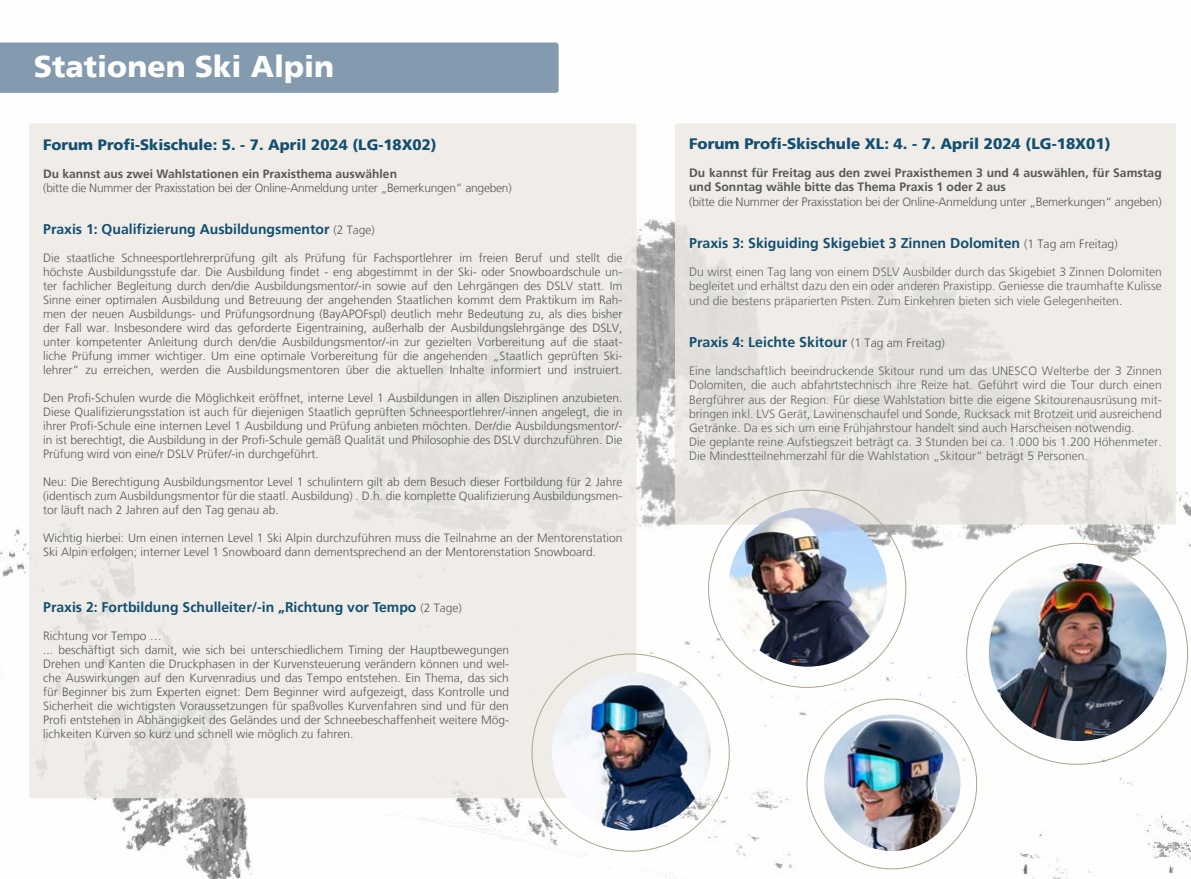
<style>
.page{position:relative;width:1191px;height:879px;background:#fff}
.page>*{position:absolute;margin:0;border:0;box-sizing:border-box;transform-origin:0 0}
.t1{font:900 30px "Frutiger";color:#fff}
.t2{font:900 15.1px "Frutiger";color:#124f70}
.t3{font:900 15px "Frutiger";color:#124f70}
.t4{font:700 14.1px "Frutiger";color:#124f70}
.t5{font:700 14px "Frutiger";color:#124f70}
.t6{font:300 12.1px/14.1px "Frutiger";color:#646363;text-align:justify}
.t7{font:700 12.1px/14.1px "Frutiger";color:#575756}
.t8{font:300 12.1px "Frutiger";letter-spacing:-.02em;color:#575756}
.t9{font:300 12px/14px "Frutiger";color:#575756;text-align:justify}
.t10{font:300 12px "Frutiger";letter-spacing:-.02em;color:#575756}
.t11{font:700 12px "Frutiger";color:#575756}
.s1{font-weight:300;font-size:12px;color:#575756}
.s2{font-weight:300;font-size:12.1px;color:#575756}
</style>
<div class="page">
<img style="left:0;top:42px;width:1191px;height:837px">
<div style="left:29px;top:123px;width:607px;height:675px;background:#eeebe6;border-radius:3px"></div>
<div style="left:0;top:43px;width:558px;height:50px;background:#849aae"></div>
<img style="left:552px;top:672px;width:158px;height:158px;border-radius:79px">
<div style="left:675px;top:123px;width:501px;height:401px;background:linear-gradient(to right,#e9e6e2,#efece8);border-radius:3px"></div>
<img style="left:988px;top:563px;width:178px;height:178px;border-radius:89px">
<img style="left:728px;top:508px;width:159px;height:158px;border-radius:79px">
<img style="left:824px;top:714px;width:136px;height:137px;border-radius:68px">
<h1 class="t1" style="left:34px;top:49px;width:302px">Stationen Ski Alpin</h1>
<p class="t3" style="left:43px;top:135px;width:395px">Forum Profi-Skischule: 5. - 7. April 2024 (LG-18X02)</p>
<p class="t11" style="left:43px;top:167px;width:355px">Du kannst aus zwei Wahlstationen ein Praxisthema auswählen</p>
<p class="t10" style="left:43px;top:181px;width:470px">(bitte die Nummer der Praxisstation bei der Online-Anmeldung unter „Bemerkungen“ angeben)</p>
<p class="t5" style="left:43px;top:221px;width:333px">Praxis 1: Qualifizierung Ausbildungsmentor <span class="s1">(2 Tage)</span></p>
<p class="t9" style="left:43px;top:251px;width:581px">Die staatliche Schneesportlehrerprüfung gilt als Prüfung für Fachsportlehrer im freien Beruf und stellt die höchste Ausbildungsstufe dar. Die Ausbildung findet - eng abgestimmt in der Ski- oder Snowboardschule un&shy;ter fachlicher Begleitung durch den/die Ausbildungsmentor/-in sowie auf den Lehrgängen des DSLV statt. Im Sinne einer optimalen Ausbildung und Betreuung der angehenden Staatlichen kommt dem Praktikum im Rah&shy;men der neuen Ausbildungs- und Prüfungsordnung (BayAPOFspl) deutlich mehr Bedeutung zu, als dies bisher der Fall war. Insbesondere wird das geforderte Eigentraining, außerhalb der Ausbildungslehrgänge des DSLV, unter kompetenter Anleitung durch den/die Ausbildungsmentor/-in zur gezielten Vorbereitung auf die staat&shy;liche Prüfung immer wichtiger. Um eine optimale Vorbereitung für die angehenden „Staatlich geprüften Ski&shy;lehrer“ zu erreichen, werden die Ausbildungsmentoren über die aktuellen Inhalte informiert und instruiert.</p>
<p class="t9" style="left:43px;top:391px;width:581px">Den Profi-Schulen wurde die Möglichkeit eröffnet, interne Level 1 Ausbildungen in allen Disziplinen anzubieten.<br>Diese Qualifizierungsstation ist auch für diejenigen Staatlich geprüften Schneesportlehrer/-innen angelegt, die in ihrer Profi-Schule eine internen Level 1 Ausbildung und Prüfung anbieten möchten. Der/die Ausbildungsmentor/- in ist berechtigt, die Ausbildung in der Profi-Schule gemäß Qualität und Philosophie des DSLV durchzuführen. Die Prüfung wird von eine/r DSLV Prüfer/-in durchgeführt.</p>
<p class="t9" style="left:43px;top:475px;width:580px">Neu: Die Berechtigung Ausbildungsmentor Level 1 schulintern gilt ab dem Besuch dieser Fortbildung für 2 Jahre (identisch zum Ausbildungsmentor für die staatl. Ausbildung) . D.h. die komplette Qualifizierung Ausbildungsmen&shy;tor läuft nach 2 Jahren auf den Tag genau ab.</p>
<p class="t9" style="left:43px;top:531px;width:580px">Wichtig hierbei: Um einen internen Level 1 Ski Alpin durchzuführen muss die Teilnahme an der Mentorenstation<br>Ski Alpin erfolgen; interner Level 1 Snowboard dann dementsprechend an der Mentorenstation Snowboard.</p>
<p class="t5" style="left:43px;top:599px;width:420px">Praxis 2: Fortbildung Schulleiter/-in „Richtung vor Tempo <span class="s1">(2 Tage)</span></p>
<p class="t9" style="left:43px;top:629px;width:467px;text-align:left">Richtung vor Tempo …<br>... beschäftigt sich damit, wie sich bei unterschiedlichem Timing der Hauptbewegungen Drehen und Kanten die Druckphasen in der Kurvensteuerung verändern können und wel&shy;che Auswirkungen auf den Kurvenradius und das Tempo entstehen. Ein Thema, das sich für Beginner bis zum Experten eignet: Dem Beginner wird aufgezeigt, dass Kontrolle und Sicherheit die wichtigsten Voraussetzungen für spaßvolles Kurvenfahren sind und für den Profi entstehen in Abhängigkeit des Geländes und der Schneebeschaffenheit weitere Mög&shy;lichkeiten Kurven so kurz und schnell wie möglich zu fahren.</p>
<p class="t2" style="left:689px;top:135px;width:423px">Forum Profi-Skischule XL: 4. - 7. April 2024 (LG-18X01)</p>
<p class="t7" style="left:689px;top:166px;width:474px">Du kannst für Freitag aus den zwei Praxisthemen 3 und 4 auswählen, für Samstag und Sonntag wähle bitte das Thema Praxis 1 oder 2 aus</p>
<p class="t8" style="left:689px;top:195px;width:474px">(bitte die Nummer der Praxisstation bei der Online-Anmeldung unter „Bemerkungen“ angeben)</p>
<p class="t4" style="left:689px;top:235px;width:430px">Praxis 3: Skiguiding Skigebiet 3 Zinnen Dolomiten <span class="s2">(1 Tag am Freitag)</span></p>
<p class="t6" style="left:689px;top:265px;width:474px">Du wirst einen Tag lang von einem DSLV Ausbilder durch das Skigebiet 3 Zinnen Dolomiten begleitet und erhältst dazu den ein oder anderen Praxistipp. Geniesse die traumhafte Kulisse und die bestens präparierten Pisten. Zum Einkehren bieten sich viele Gelegenheiten.</p>
<p class="t4" style="left:689px;top:334px;width:257px">Praxis 4: Leichte Skitour <span class="s2">(1 Tag am Freitag)</span></p>
<p class="t6" style="left:689px;top:364px;width:474px;text-align:left">Eine landschaftlich beeindruckende Skitour rund um das UNESCO Welterbe der 3 Zinnen Dolomiten, die auch abfahrtstechnisch ihre Reize hat. Geführt wird die Tour durch einen Bergführer aus der Region. Für diese Wahlstation bitte die eigene Skitourenausrüsung mit&shy;bringen inkl. LVS Gerät, Lawinenschaufel und Sonde, Rucksack mit Brotzeit und ausreichend Getränke. Da es sich um eine Frühjahrstour handelt sind auch Harscheisen notwendig.<br>Die geplante reine Aufstiegszeit beträgt ca. 3 Stunden bei ca. 1.000 bis 1.200 Höhenmeter.<br>Die Mindestteilnehmerzahl für die Wahlstation „Skitour“ beträgt 5 Personen.</p>
</div>
